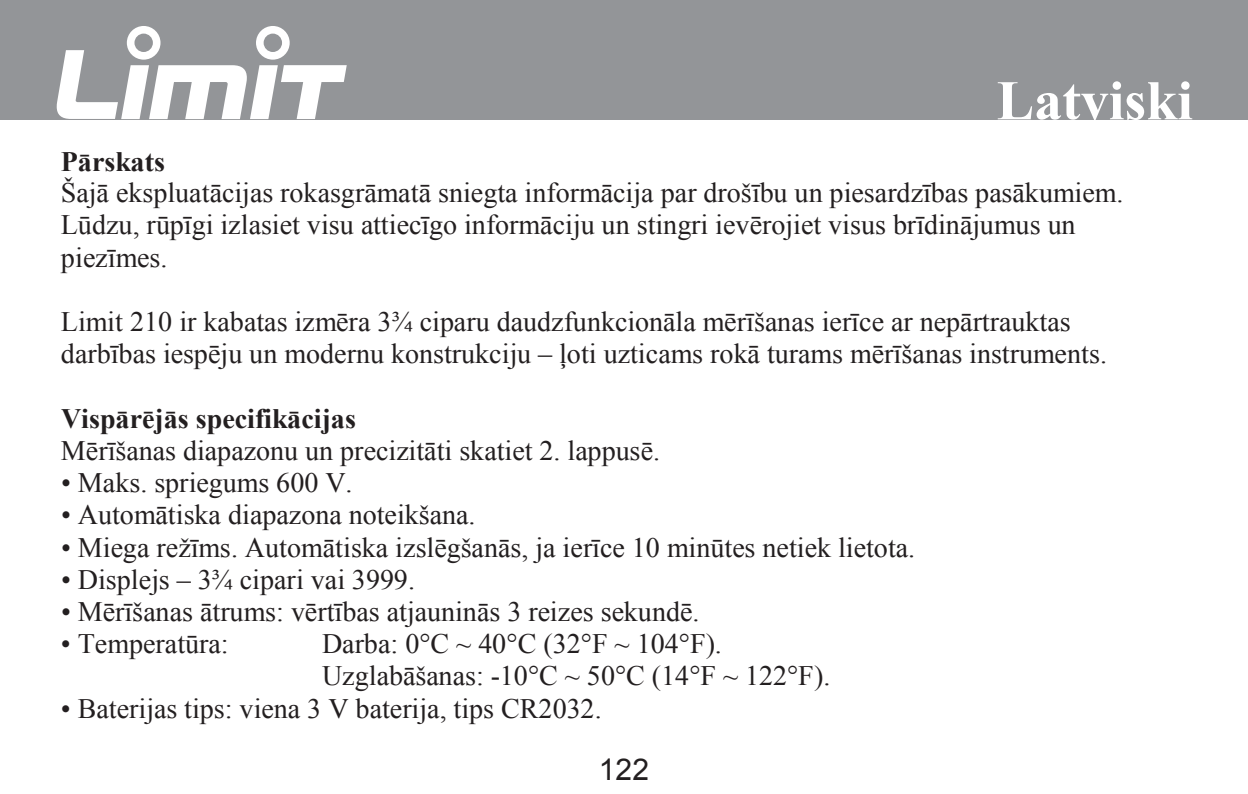
<style>
.page{position:relative;width:1248px;height:794px;background:#fff}
.page>*{position:absolute;margin:0;border:0;box-sizing:border-box;transform-origin:0 0}
.t1{font:700 56px "Times New Roman";color:#fff}
.t2{font:30px "Arial";color:#231f20}
.t3{font:28px/32px "Times New Roman";color:#231f20}
.s1{font-weight:700}
</style>
<div class="page">
<div style="left:0;top:0;width:1247px;height:119px;background:#939598"></div>
<svg style="left:57px;top:26px;width:290px;height:93px"></svg>
<p class="t1" style="left:996px;top:62px;width:198px">Latviski</p>
<p class="t3" style="left:61px;top:145px;width:1064px"><span class="s1">Pārskats<br></span>Šajā ekspluatācijas rokasgrāmatā sniegta informācija par drošību un piesardzības pasākumiem.<br>Lūdzu, rūpīgi izlasiet visu attiecīgo informāciju un stingri ievērojiet visus brīdinājumus un piezīmes.</p>
<p class="t3" style="left:61px;top:305px;width:1047px">Limit 210 ir kabatas izmēra 3¾ ciparu daudzfunkcionāla mērīšanas ierīce ar nepārtrauktas darbības iespēju un modernu konstrukciju – ļoti uzticams rokā turams mērīšanas instruments.</p>
<p class="t3" style="left:61px;top:402px;width:600px"><span class="s1">Vispārējās specifikācijas<br></span>Mērīšanas diapazonu un precizitāti skatiet 2. lappusē.</p>
<p class="t3" style="left:61px;top:466px;width:293px">• Maks. spriegums 600 V.</p>
<p class="t3" style="left:61px;top:498px;width:416px">• Automātiska diapazona noteikšana.</p>
<p class="t3" style="left:61px;top:531px;width:855px">• Miega režīms. Automātiska izslēgšanās, ja ierīce 10 minūtes netiek lietota.</p>
<p class="t3" style="left:61px;top:563px;width:355px">• Displejs – 3¾ cipari vai 3999.</p>
<p class="t3" style="left:61px;top:595px;width:640px">• Mērīšanas ātrums: vērtības atjauninās 3 reizes sekundē.</p>
<p class="t3" style="left:61px;top:627px;width:169px">• Temperatūra:</p>
<p class="t3" style="left:322px;top:627px;width:510px">Darba: 0°C ~ 40°C (32°F ~ 104°F).<br>Uzglabāšanas: -10°C ~ 50°C (14°F ~ 122°F).</p>
<p class="t3" style="left:61px;top:692px;width:542px">• Baterijas tips: viena 3 V baterija, tips CR2032.</p>
<p class="t2" style="left:599px;top:750px;width:52px">122</p>
</div>
